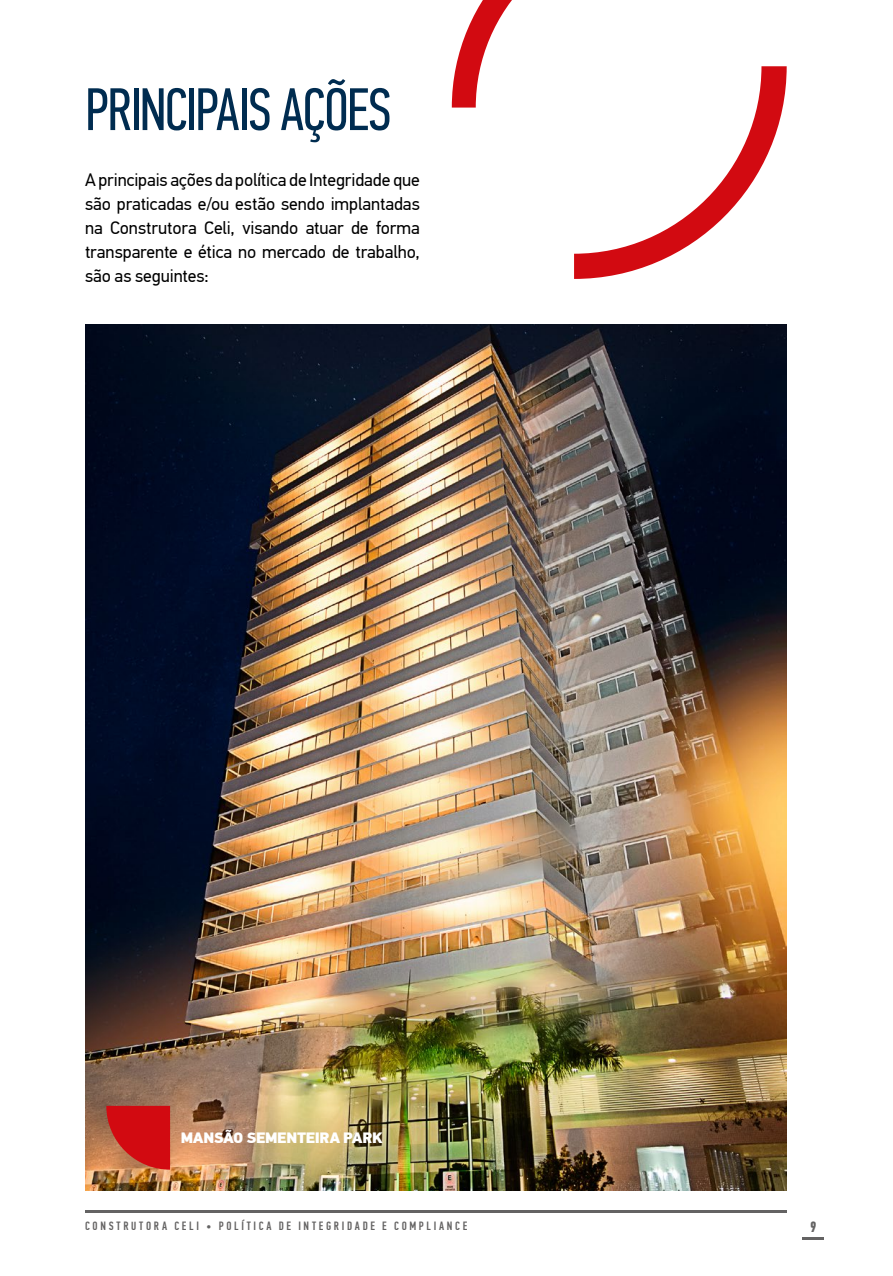
<style>
.page{position:relative;width:893px;height:1276px;background:#fff}
.page>*{position:absolute;margin:0;border:0;box-sizing:border-box;transform-origin:0 0}
.t1{font:60px "PF Din Text Comp Pro";letter-spacing:-.03em;color:#002c50}
.t2{font:18px/24px "PF Din Text Pro";letter-spacing:-.005em;color:#000;text-align:justify}
.t3{font:900 15px "PF Din Text Pro";letter-spacing:-.025em;color:#fff}
.t4{font:700 15px "PF Din Text Comp Pro";color:#646363}
.t5{font:500 12px "PF Din Text Comp Pro";letter-spacing:.225em;color:#646363}
</style>
<div class="page">
<hr style="left:85px;top:1210px;width:702px;height:2px;background:#646363">
<hr style="left:803px;top:1237px;width:21px;height:2px;background:#646363">
<img style="left:85px;top:325px;width:702px;height:866px">
<svg style="left:452px;top:0;width:335px;height:279px"></svg>
<svg style="left:106px;top:1106px;width:64px;height:63px"></svg>
<h1 class="t1" style="left:85px;top:75px;width:308px">PRINCIPAIS AÇÕES</h1>
<p class="t2" style="left:85px;top:168px;width:336px">A principais ações da política de Integridade que são praticadas e/ou estão sendo implantadas na Construtora Celi, visando atuar de forma transparente e ética no mercado de trabalho, são as seguintes:</p>
<p class="t3" style="left:181px;top:1128px;width:203px">MANSÃO SEMENTEIRA PARK</p>
<p class="t5" style="left:85px;top:1218px;width:384px">CONSTRUTORA CELI • POLÍTICA DE INTEGRIDADE E COMPLIANCE</p>
<p class="t4" style="left:810px;top:1217px;width:8px">9</p>
</div>
